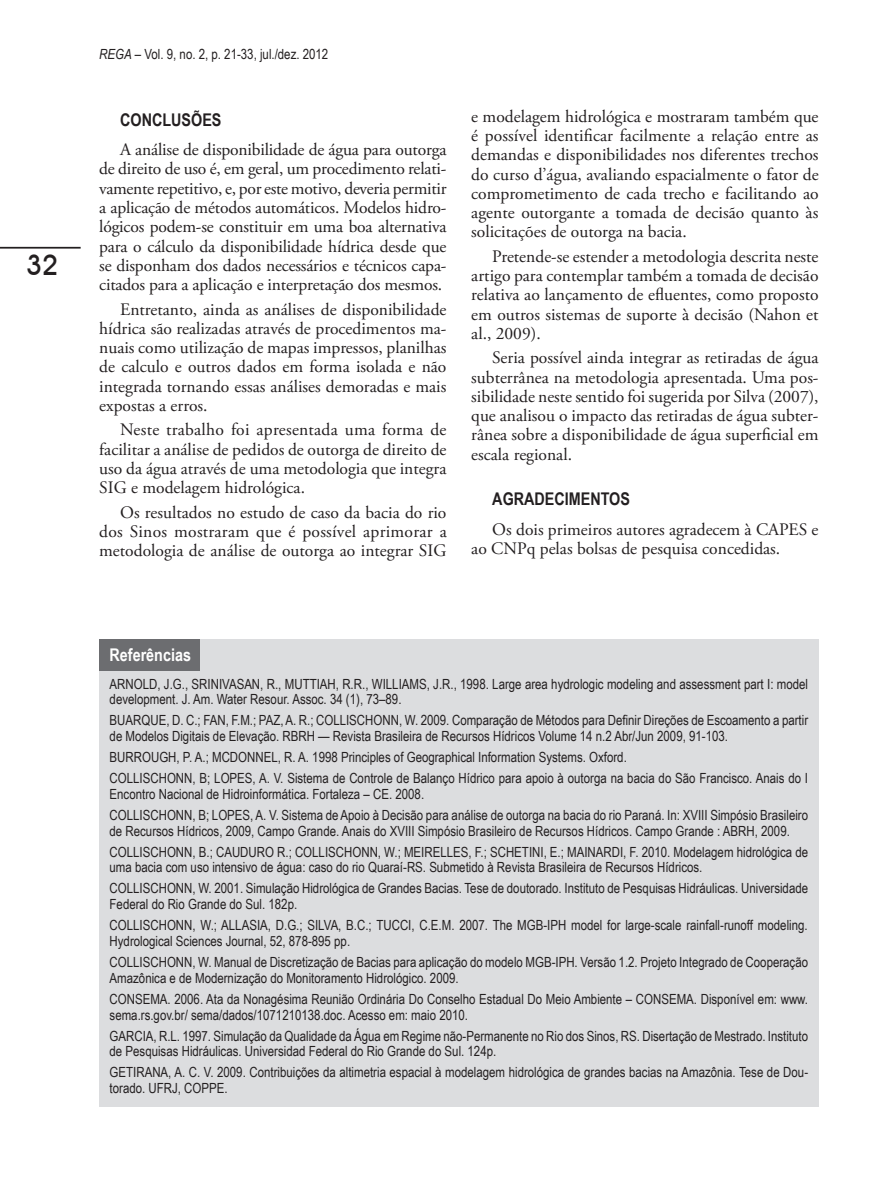
<style>
.page{position:relative;width:893px;height:1191px;background:#fff}
.page>*{position:absolute;margin:0;border:0;box-sizing:border-box;transform-origin:0 0}
.t1{font:500 28px "Avant Garde IT Cby BT";color:#231f20}
.t2{font:17.5px/19.2px "Adobe Garamond Pro";color:#231f20;text-align:justify}
.t3{font:700 17.5px "Arial Narrow";color:#231f20}
.t4{font:700 17.5px "Arial Narrow";color:#fff}
.t5{font:14px/15.8px "Arial Narrow";color:#231f20}
.s1{font-style:italic}
</style>
<div class="page">
<hr style="left:0;top:247px;width:81px;height:2px;background:#231f20">
<div style="left:99px;top:638px;width:720px;height:468px;background:#dcdddf"></div>
<div style="left:99px;top:638px;width:100px;height:32px;background:#6c6d70"></div>
<h1 class="t1" style="left:26px;top:247px;width:34px">32</h1>
<p class="t5" style="left:99px;top:46px;width:231px"><span class="s1">REGA</span> – Vol. 9, no. 2, p. 21-33, jul./dez. 2012</p>
<p class="t3" style="left:120px;top:106px;width:103px">CONCLUSÕES</p>
<p class="t2" style="left:99px;top:141px;width:349px;text-indent:21px">A análise de disponibilidade de água para outorga de direito de uso é, em geral, um procedimento relati‑ vamente repetitivo, e, por este motivo, deveria permitir a aplicação de métodos automáticos. Modelos hidro‑ lógicos podem‑se constituir em uma boa alternativa para o cálculo da disponibilidade hídrica desde que se disponham dos dados necessários e técnicos capa‑ citados para a aplicação e interpretação dos mesmos.</p>
<p class="t2" style="left:99px;top:300px;width:349px;text-indent:21px">Entretanto, ainda as análises de disponibilidade hídrica são realizadas através de procedimentos ma‑ nuais como utilização de mapas impressos, planilhas de calculo e outros dados em forma isolada e não integrada tornando essas análises demoradas e mais expostas a erros.</p>
<p class="t2" style="left:99px;top:421px;width:349px;text-indent:21px">Neste trabalho foi apresentada uma forma de facilitar a análise de pedidos de outorga de direito de uso da água através de uma metodologia que integra SIG e modelagem hidrológica.</p>
<p class="t2" style="left:99px;top:503px;width:349px;text-indent:21px">Os resultados no estudo de caso da bacia do rio dos Sinos mostraram que é possível aprimorar a metodologia de análise de outorga ao integrar SIG</p>
<p class="t2" style="left:471px;top:107px;width:349px">e modelagem hidrológica e mostraram também que é possível identificar facilmente a relação entre as demandas e disponibilidades nos diferentes trechos do curso d’água, avaliando espacialmente o fator de comprometimento de cada trecho e facilitando ao agente outorgante a tomada de decisão quanto às solicitações de outorga na bacia.</p>
<p class="t2" style="left:471px;top:247px;width:349px;text-indent:21px">Pretende‑se estender a metodologia descrita neste artigo para contemplar também a tomada de decisão relativa ao lançamento de efluentes, como proposto em outros sistemas de suporte à decisão (Nahon et al., 2009).</p>
<p class="t2" style="left:471px;top:349px;width:349px;text-indent:21px">Seria possível ainda integrar as retiradas de água subterrânea na metodologia apresentada. Uma pos‑ sibilidade neste sentido foi sugerida por Silva (2007), que analisou o impacto das retiradas de água subter‑ rânea sobre a disponibilidade de água superficial em escala regional.</p>
<p class="t3" style="left:492px;top:486px;width:63px">AGRADECIME</p>
<p class="t3" style="left:590px;top:486px;width:30px">NTOS</p>
<p class="t2" style="left:471px;top:520px;width:349px;text-indent:21px">Os dois primeiros autores agradecem à CAPES e ao CNPq pelas bolsas de pesquisa concedidas.</p>
<p class="t4" style="left:110px;top:641px;width:83px">REFERÊNCIAS</p>
<p class="t5" style="left:110px;top:675px;width:700px">ARNOLD, J.G., SRINIVASAN, R., MUTTIAH, R.R., WILLIAMS, J.R., 1998. Large area hydrologic modeling and assessment part I: model development. J. Am. Water Resour. Assoc. 34 (1), 73–89.</p>
<p class="t5" style="left:110px;top:712px;width:700px">BUARQUE, D. C.; FAN, F.M.; PAZ, A. R.; COLLISCHONN, W. 2009. Comparação de Métodos para Definir Direções de Escoamento a partir de Modelos Digitais de Elevação. RBRH — Revista Brasileira de Recursos Hídricos Volume 14 n.2 Abr/Jun 2009, 91‑103.</p>
<p class="t5" style="left:110px;top:746px;width:700px;line-height:21px">BURROUGH, P. A.; MCDONNEL, R. A. 1998 Principles of Geographical Information Systems. Oxford.<br>COLLISCHONN, B; LOPES, A. V. Sistema de Controle de Balanço Hídrico para apoio à outorga na bacia do São Francisco. Anais do I</p>
<p class="t5" style="left:110px;top:783px;width:700px;line-height:21px">Encontro Nacional de Hidroinformática. Fortaleza – CE. 2008.<br>COLLISCHONN, B; LOPES, A. V. Sistema de Apoio à Decisão para análise de outorga na bacia do rio Paraná. In: XVIII Simpósio Brasileiro</p>
<p class="t5" style="left:110px;top:819px;width:682px;line-height:21px">de Recursos Hídricos, 2009, Campo Grande. Anais do XVIII Simpósio Brasileiro de Recursos Hídricos. Campo Grande : ABRH, 2009.<br>COLLISCHONN, B.; CAUDURO R.; COLLISCHONN, W.; MEIRELLE</p>
<p class="t5" style="left:110px;top:843px;width:700px;text-indent:351px">S, F.; SCHETINI, E.; MAINARDI, F. 2010. Modelagem hidrológica de uma bacia com uso intensivo de água: caso do rio Quaraí‑RS. Submetido à Revista Brasileira de Recursos Hídricos.</p>
<p class="t5" style="left:110px;top:880px;width:700px">COLLISCHONN, W. 2001. Simulação Hidrológica de Grandes Bacias. Tese de doutorado. Instituto de Pesquisas Hidráulicas. Universidade<br>Federal do Rio Grande do Sul. 182p.</p>
<p class="t5" style="left:110px;top:917px;width:700px">COLLISCHONN, W.; ALLASIA, D.G.; SILVA, B.C.; TUCCI, C.E.M. 2007. The MGB‑IPH model for large‑scale rainfall‑runoff modeling.<br>Hydrological Sciences Journal, 52, 878‑895 pp.</p>
<p class="t5" style="left:110px;top:953px;width:700px">COLLISCHONN, W. Manual de Discretização de Bacias para aplicação do modelo MGB‑IPH. Versão 1.2. Projeto Integrado de Cooperação<br>Amazônica e de Modernização do Monitoramento Hidrológico. 2009.</p>
<p class="t5" style="left:110px;top:990px;width:700px">CONSEMA. 2006. Ata da Nonagésima Reunião Ordinária Do Conselho Estadual Do Meio Ambiente – CONSEMA. Disponível em: www. sema.rs.gov.br/ sema/dados/1071210138.doc. Acesso em: maio 2010.</p>
<p class="t5" style="left:110px;top:1027px;width:700px">GARCIA, R.L. 1997. Simulação da Qualidade da Água em Regime não‑Permanente no Rio dos Sinos, RS. Disertação de Mestrado. Instituto de Pesquisas Hidráulicas. Universidad Federal do Rio Grande do Sul. 124p.</p>
<p class="t5" style="left:110px;top:1064px;width:700px">GETIRANA, A. C. V. 2009. Contribuições da altimetria espacial à modelagem hidrológica de grandes bacias na Amazônia. Tese de Dou‑ torado. UFRJ, COPPE.</p>
</div>
